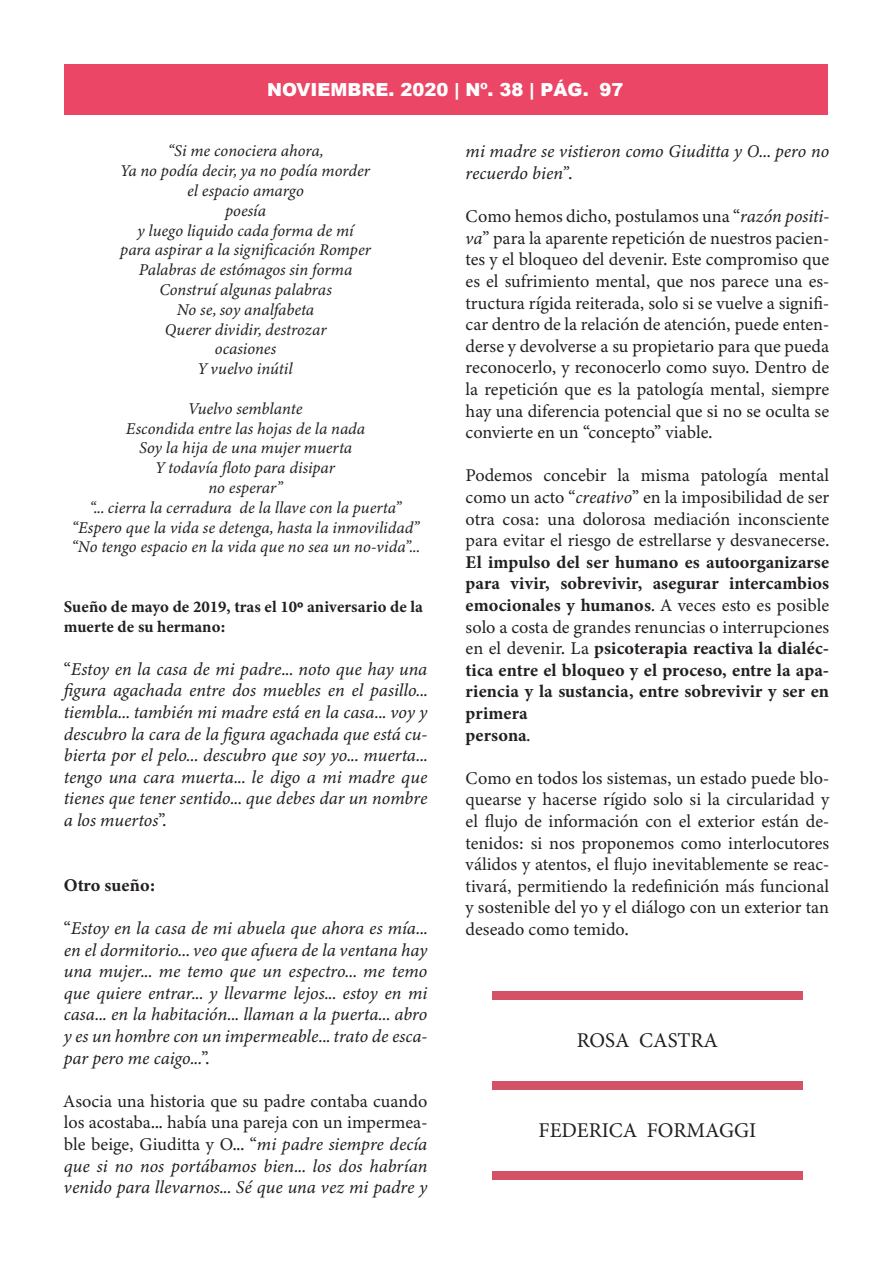
<style>
.page{position:relative;width:893px;height:1263px;background:#fff}
.page>*{position:absolute;margin:0;border:0;box-sizing:border-box;transform-origin:0 0}
.t1{font:21px "Minion Pro";color:#231f20}
.t2{font:18px/21.6px "Minion Variable Concept";color:#231f20;text-align:justify}
.t3{font:italic 18px/21.6px "Minion Variable Concept";color:#231f20;text-align:justify}
.t4{font:900 18px "Arial";color:#fff}
.t5{font:18px "Minion Variable Concept";letter-spacing:.025em;color:#231f20}
.t6{font:italic 16.5px "Minion Variable Concept";color:#231f20}
.t7{font:16.5px/19.8px "Minion Variable Concept";letter-spacing:.025em;color:#231f20}
.s1{font-family:"Myriad Pro";font-weight:700}
.s2{font-style:normal}
.s3{font-style:italic}
</style>
<div class="page">
<div style="left:64px;top:65px;width:764px;height:50px;background:#eb4665"></div>
<div style="left:492px;top:991px;width:311px;height:9px;background:#d45266"></div>
<div style="left:492px;top:1081px;width:311px;height:9px;background:#d45266"></div>
<div style="left:492px;top:1171px;width:311px;height:9px;background:#d45266"></div>
<p class="t4" style="left:267px;top:77px;width:358px">NOVIEMBRE. 2020 | Nº. 38 | PÁG. 97</p>
<p class="t6" style="left:168px;top:140px;width:157px">“Si me conociera ahora,</p>
<p class="t6" style="left:121px;top:159px;width:250px">Ya no podía decir, ya no podía morder</p>
<p class="t6" style="left:187px;top:179px;width:118px">el espacio amargo</p>
<p class="t6" style="left:225px;top:199px;width:42px">poesía</p>
<p class="t6" style="left:137px;top:219px;width:218px">y luego liquido cada forma de mí</p>
<p class="t6" style="left:120px;top:239px;width:252px">para aspirar a la significación Romper</p>
<p class="t6" style="left:139px;top:258px;width:215px">Palabras de estómagos sin forma</p>
<p class="t6" style="left:159px;top:278px;width:174px">Construí algunas palabras</p>
<p class="t6" style="left:177px;top:298px;width:139px">No se, soy analfabeta</p>
<p class="t6" style="left:165px;top:318px;width:163px">Querer dividir, destrozar</p>
<p class="t6" style="left:215px;top:338px;width:63px">ocasiones</p>
<p class="t6" style="left:199px;top:357px;width:96px">Y vuelvo inútil</p>
<p class="t6" style="left:189px;top:397px;width:115px">Vuelvo semblante</p>
<p class="t6" style="left:126px;top:417px;width:241px">Escondida entre las hojas de la nada</p>
<p class="t6" style="left:139px;top:437px;width:215px">Soy la hija de una mujer muerta</p>
<p class="t6" style="left:156px;top:456px;width:180px">Y todavía floto para disipar</p>
<p class="t6" style="left:208px;top:476px;width:76px">no esperar”</p>
<p class="t6" style="left:90px;top:496px;width:313px">“... cierra la cerradura de la llave con la puerta”</p>
<p class="t6" style="left:72px;top:516px;width:349px">“Espero que la vida se detenga, hasta la inmovilidad”</p>
<p class="t6" style="left:72px;top:536px;width:350px">“No tengo espacio en la vida que no sea un no-vida”...</p>
<p class="t7" style="left:64px;top:596px;width:360px">Sueño de mayo de 2019, tras el 10<span class="s1">º</span> aniversario de la muerte de su hermano:</p>
<p class="t3" style="left:64px;top:658px;width:365px"><span class="s2">“</span>Estoy en la casa de mi padre... noto que hay una figura agachada entre dos muebles en el pasillo... tiembla... también mi madre está en la casa... voy y descubro la cara de la figura agachada que está cu&shy;bierta por el pelo... descubro que soy yo... muerta... tengo una cara muerta... le digo a mi madre que tienes que tener sentido... que debes dar un nombre a los muertos<span class="s2">”.</span></p>
<p class="t5" style="left:64px;top:872px;width:93px">Otro sueño:</p>
<p class="t3" style="left:64px;top:917px;width:365px"><span class="s2">“</span>Estoy en la casa de mi abuela que ahora es mía... en el dormitorio... veo que afuera de la ventana hay una mujer... me temo que un espectro... me temo que quiere entrar... y llevarme lejos... estoy en mi casa... en la habitación... llaman a la puerta... abro y es un hombre con un impermeable... trato de esca&shy;par pero me caigo...<span class="s2">”.</span></p>
<p class="t2" style="left:64px;top:1090px;width:365px">Asocia una historia que su padre contaba cuando los acostaba... había una pareja con un impermea&shy;ble beige, Giuditta y O... “<span class="s3">mi padre siempre decía que si no nos portábamos bien... los dos habrían venido para llevarnos... Sé que una vez mi padre y</span></p>
<p class="t3" style="left:466px;top:141px;width:365px">mi madre se vistieron como Giuditta y O... pero no recuerdo bien”<span class="s2">.</span></p>
<p class="t2" style="left:466px;top:205px;width:365px">Como hemos dicho, postulamos una “<span class="s3">razón positi&shy;va</span>” para la aparente repetición de nuestros pacien&shy;tes y el bloqueo del devenir. Este compromiso que es el sufrimiento mental, que nos parece una es&shy;tructura rígida reiterada, solo si se vuelve a signifi&shy;car dentro de la relación de atención, puede enten&shy;derse y devolverse a su propietario para que pueda reconocerlo, y reconocerlo como suyo. Dentro de la repetición que es la patología mental, siempre hay una diferencia potencial que si no se oculta se convierte en un “concepto” viable.</p>
<p class="t2" style="left:466px;top:465px;width:365px">Podemos concebir la misma patología mental como un acto “<span class="s3">creativo</span>” en la imposibilidad de ser otra cosa: una dolorosa mediación inconsciente para evitar el riesgo de estrellarse y desvanecerse.<br>El impulso del ser humano es autoorganizarse para vivir, sobrevivir, asegurar intercambios emocionales y humanos. A veces esto es posible solo a costa de grandes renuncias o interrupciones en el devenir. La psicoterapia reactiva la dialéc&shy;tica entre el bloqueo y el proceso, entre la apa&shy;riencia y la sustancia, entre sobrevivir y ser en primera</p>
<p class="t5" style="left:466px;top:722px;width:66px">persona.</p>
<p class="t2" style="left:466px;top:767px;width:365px">Como en todos los sistemas, un estado puede blo&shy;quearse y hacerse rígido solo si la circularidad y el flujo de información con el exterior están de&shy;tenidos: si nos proponemos como interlocutores válidos y atentos, el flujo inevitablemente se reac&shy;tivará, permitiendo la redefinición más funcional y sostenible del yo y el diálogo con un exterior tan deseado como temido.</p>
<p class="t1" style="left:577px;top:1026px;width:143px">ROSA CASTRA</p>
<p class="t1" style="left:539px;top:1116px;width:219px">FEDERICA FORMAGGI</p>
</div>
